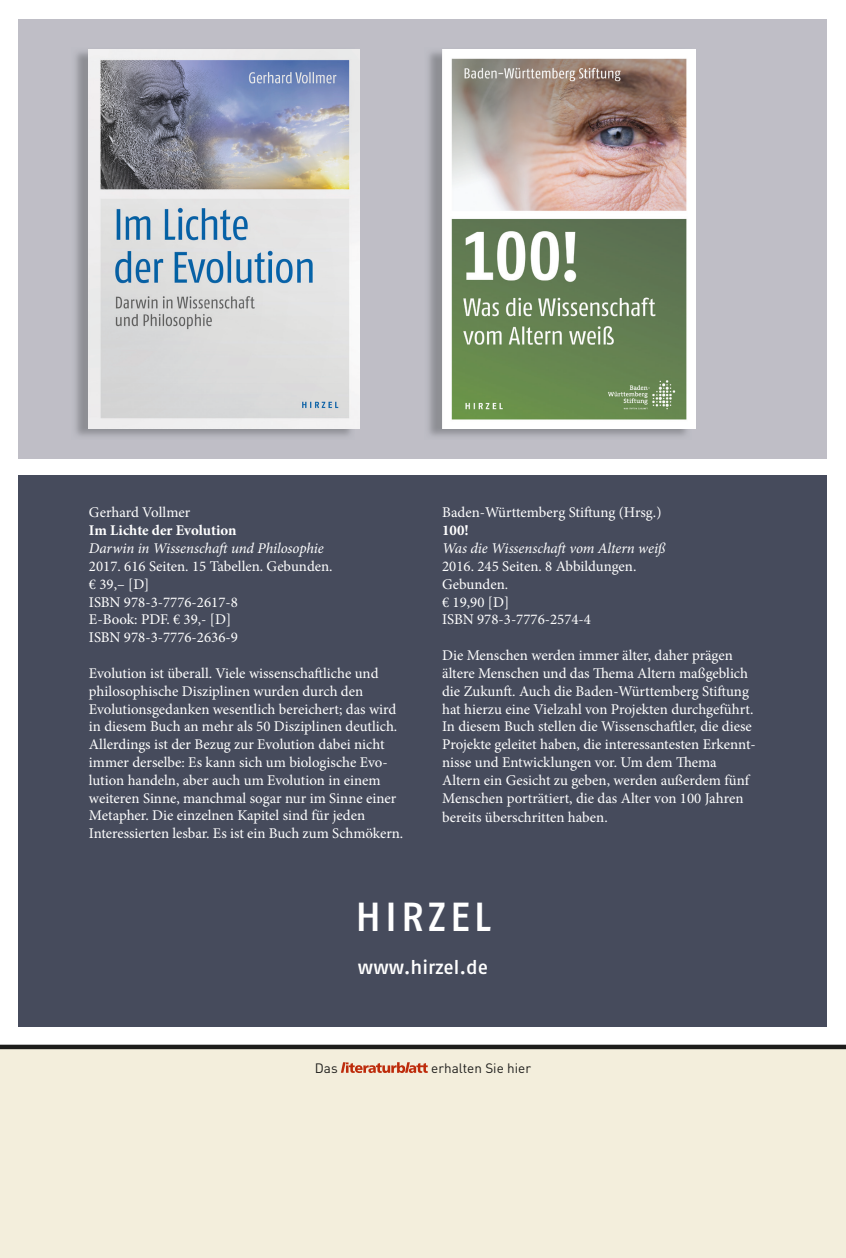
<style>
.page{position:relative;width:846px;height:1258px;background:#fff}
.page>*{position:absolute;margin:0;border:0;box-sizing:border-box;transform-origin:0 0}
.t1{font:500 40.5px "Fago OT";letter-spacing:.1em;color:#fff}
.t2{font:500 19.5px "Fago OT";color:#fff}
.t3{font:14.85px/17.9px "Minion Pro Regular 2";color:#fff}
.t4{font:italic 14.85px "Minion Pro";letter-spacing:-.005em;color:#fff}
.t5{font:700 14.85px "Minion Pro";letter-spacing:-.005em;color:#fff}
.t6{font:13.5px "DINOT";color:#1d1d1b}
</style>
<div class="page">
<div style="left:0;top:1046px;width:845px;height:212px;background:#f3eedc"></div>
<svg style="left:341px;top:1062px;width:86px;height:11px"></svg>
<hr style="left:0;top:1045px;width:845px;height:4px;background:#1d1d1b">
<div style="left:19px;top:19px;width:808px;height:439px;background:#bfbec6"></div>
<div style="left:19px;top:475px;width:808px;height:551px;background:#464b5c"></div>
<img style="left:75px;top:49px;width:280px;height:387px">
<img style="left:89px;top:49px;width:270px;height:379px">
<img style="left:428px;top:51px;width:263px;height:385px">
<img style="left:442px;top:49px;width:253px;height:379px">
<p class="t3" style="left:89px;top:504px;width:103px">Gerhard Vollmer</p>
<p class="t5" style="left:89px;top:520px;width:149px">Im Lichte der Evolution</p>
<p class="t4" style="left:89px;top:538px;width:236px">Darwin in Wissenschaft und Philosophie</p>
<p class="t3" style="left:89px;top:557px;width:245px">2017. 616 Seiten. 15 Tabellen. Gebunden. € 39,– [D]<br>ISBN 978-3-7776-2617-8<br>E-Book: PDF. € 39,- [D]<br>ISBN 978-3-7776-2636-9</p>
<p class="t3" style="left:89px;top:664px;width:316px">Evolution ist überall. Viele wissenschaftliche und philosophische Disziplinen wurden durch den Evolutionsgedanken wesentlich bereichert; das wird in diesem Buch an mehr als 50 Disziplinen deutlich.<br>Allerdings ist der Bezug zur Evolution dabei nicht immer derselbe: Es kann sich um biologische Evo&shy;lution handeln, aber auch um Evolution in einem weiteren Sinne, manchmal sogar nur im Sinne einer Metapher. Die einzelnen Kapitel sind für jeden Interessierten lesbar. Es ist ein Buch zum Schmökern.</p>
<p class="t3" style="left:442px;top:504px;width:221px">Baden-Württemberg Stiftung (Hrsg.)</p>
<p class="t5" style="left:442px;top:520px;width:28px">100!</p>
<p class="t4" style="left:442px;top:538px;width:225px">Was die Wissenschaft vom Altern weiß</p>
<p class="t3" style="left:442px;top:557px;width:196px">2016. 245 Seiten. 8 Abbildungen.<br>Gebunden.<br>€ 19,90 [D]<br>ISBN 978-3-7776-2574-4</p>
<p class="t3" style="left:442px;top:646px;width:315px">Die Menschen werden immer älter, daher prägen ältere Menschen und das Thema Altern maßgeblich die Zukunft. Auch die Baden-Württemberg Stiftung hat hierzu eine Vielzahl von Projekten durchgeführt.<br>In diesem Buch stellen die Wissenschaftler, die diese Projekte geleitet haben, die interessantesten Erkennt&shy;nisse und Entwicklungen vor. Um dem Thema Altern ein Gesicht zu geben, werden außerdem fünf Menschen porträtiert, die das Alter von 100 Jahren bereits überschritten haben.</p>
<h1 class="t1" style="left:355px;top:892px;width:137px">HIRZEL</h1>
<h2 class="t2" style="left:358px;top:955px;width:132px">www.hirzel.de</h2>
<p class="t6" style="left:315px;top:1058px;width:24px">Das</p>
<p class="t6" style="left:431px;top:1058px;width:101px">erhalten Sie hier</p>
</div>
